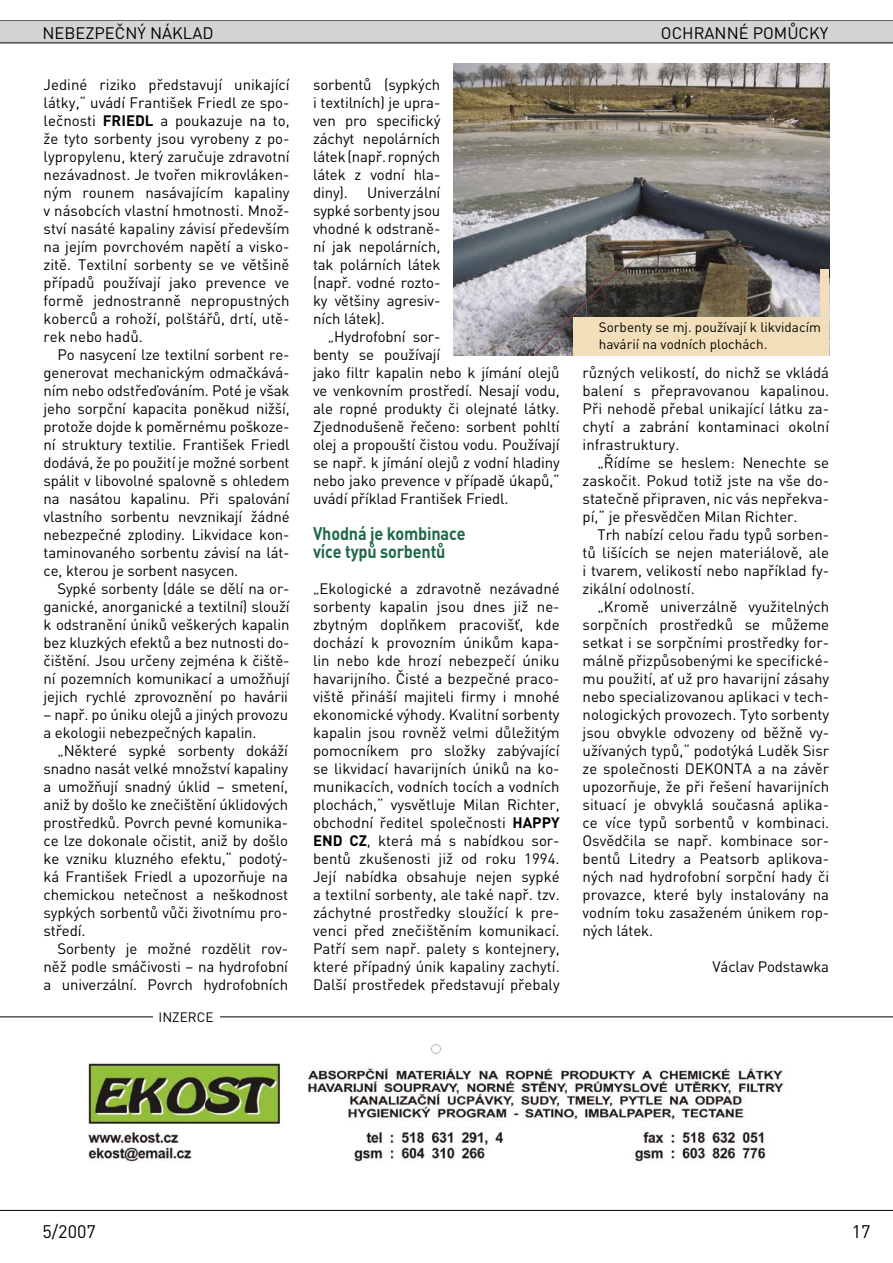
<style>
.page{position:relative;width:893px;height:1263px;background:#fff}
.page>*{position:absolute;margin:0;border:0;box-sizing:border-box;transform-origin:0 0}
.Text1{font:700 18px "DINCE";letter-spacing:-.01em;color:#1e6846;scale:.9 1}
.t1{font:18px "DINCE";color:#000}
.t2{font:16.5px "DINCE";color:#000}
.t3{font:15px/18px "DINCE";letter-spacing:-.01em;color:#000;text-align:justify}
.t4{font:13.5px/16.2px "DINCE";color:#000}
.s1{font-weight:700}
</style>
<div class="page">
<hr style="left:0;top:1210px;width:893px;height:1px;background:#000">
<div style="left:0;top:21px;width:893px;height:22px;background:#d4d2d5"></div>
<hr style="left:0;top:43px;width:893px;height:1px;background:#000">
<img style="left:88px;top:1044px;width:696px;height:118px">
<hr style="left:0;top:1016px;width:893px;height:1px;background:#000">
<div style="left:153px;top:1011px;width:66px;height:11px;background:#fff"></div>
<img style="left:453px;top:64px;width:376px;height:292px">
<div style="left:574px;top:317px;width:255px;height:39px;background:#f2dfba"></div>
<div style="left:821px;top:269px;width:8px;height:87px;background:#f2dfba"></div>
<p class="t2" style="left:43px;top:22px;width:173px">NEBEZPEČNÝ NÁKLAD</p>
<p class="t2" style="left:661px;top:22px;width:169px">OCHRANNÉ POMŮCKY</p>
<p class="t3" style="left:44px;top:75px;width:248px">Jediné riziko představují unikající látky,“ uvádí František Friedl ze spo&shy;lečnosti <span class="s1">FRIEDL</span> a poukazuje na to, že tyto sorbenty jsou vyrobeny z po&shy;lypropylenu, který zaručuje zdravotní nezávadnost. Je tvořen mikrovláken&shy;ným rounem nasávajícím kapaliny v násobcích vlastní hmotnosti. Množ&shy;ství nasáté kapaliny závisí především na jejím povrchovém napětí a visko&shy;zitě. Textilní sorbenty se ve většině případů používají jako prevence ve formě jednostranně nepropustných koberců a rohoží, polštářů, drtí, utě&shy;rek nebo hadů.</p>
<p class="t3" style="left:44px;top:345px;width:248px;text-indent:14px">Po nasycení lze textilní sorbent re&shy;generovat mechanickým odmačkává&shy;ním nebo odstřeďováním. Poté je však jeho sorpční kapacita poněkud nižší, protože dojde k poměrnému poškoze&shy;ní struktury textilie. František Friedl dodává, že po použití je možné sorbent spálit v libovolné spalovně s ohledem na nasátou kapalinu. Při spalování vlastního sorbentu nevznikají žádné nebezpečné zplodiny. Likvidace kon&shy;taminovaného sorbentu závisí na lát&shy;ce, kterou je sorbent nasycen.</p>
<p class="t3" style="left:44px;top:579px;width:248px;text-indent:14px">Sypké sorbenty (dále se dělí na or&shy;ganické, anorganické a textilní) slouží k odstranění úniků veškerých kapalin bez kluzkých efektů a bez nutnosti do&shy;čištění. Jsou určeny zejména k čiště&shy;ní pozemních komunikací a umožňují jejich rychlé zprovoznění po havárii</p>
<p class="t3" style="left:44px;top:705px;width:246px">– např. po úniku olejů a jiných provozu a ekologii nebezpečných kapalin.</p>
<p class="t3" style="left:44px;top:741px;width:246px;text-indent:14px">„Některé sypké sorbenty dokáží snadno nasát velké množství kapaliny a umožňují snadný úklid – smetení, aniž by došlo ke znečištění úklidových prostředků. Povrch pevné komunika&shy;ce lze dokonale očistit, aniž by došlo ke vzniku kluzného efektu,“ podotý&shy;ká František Friedl a upozorňuje na chemickou netečnost a neškodnost sypkých sorbentů vůči životnímu pro&shy;středí.</p>
<p class="t3" style="left:44px;top:939px;width:246px;text-indent:14px">Sorbenty je možné rozdělit rov&shy;něž podle smáčivosti – na hydrofobní a univerzální. Povrch hydrofobních</p>
<p class="t4" style="left:159px;top:1009px;width:56px">INZERCE</p>
<p class="t3" style="left:313px;top:75px;width:129px">sorbentů (sypkých i textilních) je upra&shy;ven pro specifický záchyt nepolárních látek (např. ropných látek z vodní hla&shy;diny).</p>
<p class="t3" style="left:313px;top:183px;width:129px;text-indent:54px">Univerzální sypké sorbenty jsou vhodné k odstraně&shy;ní jak nepolárních, tak polárních látek (např. vodné rozto&shy;ky většiny agresiv&shy;ních látek).</p>
<p class="t3" style="left:313px;top:327px;width:248px;text-align:left;text-indent:15px">„Hydrofobní sor-<br>benty se používají<br>jako filtr kapalin nebo k jímání olejů ve venkovním prostředí. Nesají vodu, ale ropné produkty či olejnaté látky.<br>Zjednodušeně řečeno: sorbent pohltí olej a propouští čistou vodu. Používají se např. k jímání olejů z vodní hladiny nebo jako prevence v případě úkapů,“ uvádí příklad František Friedl.</p>
<p class="Text1" style="left:313px;top:522px;width:171px">Vhodná je kombinace</p>
<p class="Text1" style="left:313px;top:540px;width:149px">více typů sorbentů</p>
<p class="t3" style="left:313px;top:579px;width:248px">„Ekologické a zdravotně nezávadné sorbenty kapalin jsou dnes již ne&shy;zbytným doplňkem pracovišť, kde dochází k provozním únikům kapa&shy;lin nebo kde hrozí nebezpečí úniku havarijního. Čisté a bezpečné praco&shy;viště přináší majiteli firmy i mnohé ekonomické výhody. Kvalitní sorbenty kapalin jsou rovněž velmi důležitým pomocníkem pro složky zabývající se likvidací havarijních úniků na ko&shy;munikacích, vodních tocích a vodních plochách,“ vysvětluje Milan Richter, obchodní ředitel společnosti <span class="s1">HAPPY END CZ</span>, která má s nabídkou sor&shy;bentů zkušenosti již od roku 1994.<br>Její nabídka obsahuje nejen sypké a textilní sorbenty, ale také např. tzv. záchytné prostředky sloužící k pre&shy;venci před znečištěním komunikací.<br>Patří sem např. palety s kontejnery, které případný únik kapaliny zachytí.<br>Další prostředek představují přebaly</p>
<p class="t4" style="left:599px;top:319px;width:224px">Sorbenty se mj. používají k likvidacím havárií na vodních plochách.</p>
<p class="t3" style="left:583px;top:363px;width:248px">různých velikostí, do nichž se vkládá balení s přepravovanou kapalinou.<br>Při nehodě přebal unikající látku za&shy;chytí a zabrání kontaminaci okolní infrastruktury.</p>
<p class="t3" style="left:583px;top:453px;width:248px;text-indent:15px">„Řídíme se heslem: Nenechte se zaskočit. Pokud totiž jste na vše do&shy;statečně připraven, nic vás nepřekva&shy;pí,“ je přesvědčen Milan Richter.</p>
<p class="t3" style="left:583px;top:525px;width:248px;text-indent:15px">Trh nabízí celou řadu typů sorben&shy;tů lišících se nejen materiálově, ale i tvarem, velikostí nebo například fy&shy;zikální odolností.</p>
<p class="t3" style="left:583px;top:597px;width:248px;text-indent:15px">„Kromě univerzálně využitelných sorpčních prostředků se můžeme setkat i se sorpčními prostředky for&shy;málně přizpůsobenými ke specifické&shy;mu použití, ať už pro havarijní zásahy nebo specializovanou aplikaci v tech&shy;nologických provozech. Tyto sorbenty jsou obvykle odvozeny od běžně vy&shy;užívaných typů,“ podotýká Luděk Sisr ze společnosti DEKONTA a na závěr upozorňuje, že při řešení havarijních situací je obvyklá současná aplika&shy;ce více typů sorbentů v kombinaci.<br>Osvědčila se např. kombinace sor&shy;bentů Litedry a Peatsorb aplikova&shy;ných nad hydrofobní sorpční hady či provazce, které byly instalovány na vodním toku zasaženém únikem rop&shy;ných látek.</p>
<p class="t3" style="left:712px;top:957px;width:118px">Václav Podstawka</p>
<p class="t1" style="left:43px;top:1220px;width:55px">5/2007</p>
<p class="t1" style="left:852px;top:1220px;width:20px">17</p>
</div>
